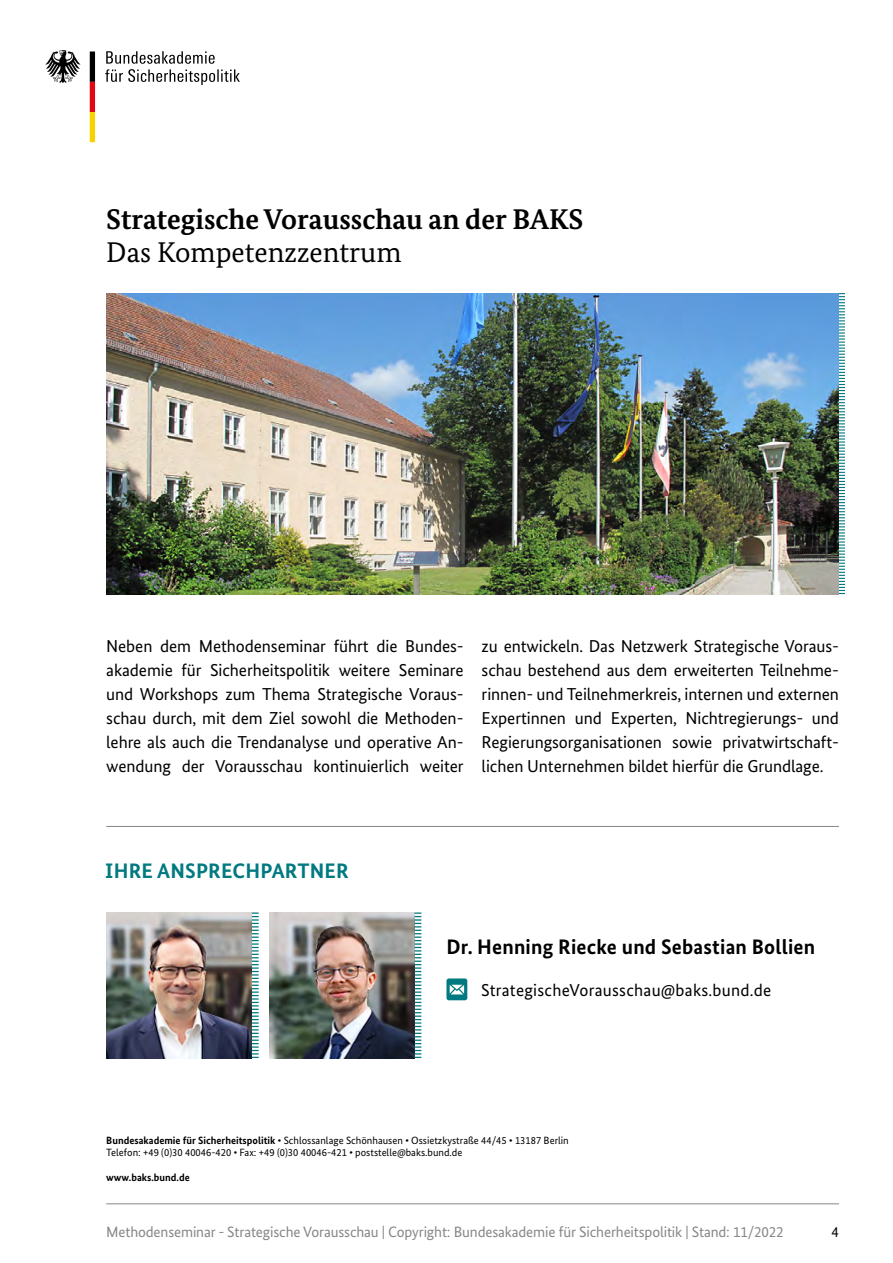
<style>
.page{position:relative;width:893px;height:1263px;background:#fff}
.page>*{position:absolute;margin:0;border:0;box-sizing:border-box;transform-origin:0 0}
.t1{font:700 28.5px "Bundes Serif";color:#000}
.t2{font:28.5px "Bundes Serif";color:#000}
.t3{font:700 21px "Bundes Sans";letter-spacing:.01em;color:#000}
.t4{font:700 21px "Bundes Sans";letter-spacing:.01em;color:#007a80}
.t5{font:17.25px/24px "Bundes Sans";letter-spacing:-.005em;color:#000}
.t6{font:17.25px "Bundes Sans";letter-spacing:.015em;color:#000}
.t7{font:15px "Bundes Sans";letter-spacing:-.01em;color:#878787}
.t8{font:15px "Bundes Sans";color:#000}
.t9{font:10.5px/12.6px "Bundes Sans";color:#000}
.t10{font:700 10.5px "Bundes Sans";color:#000}
.s1{font-weight:700}
.s2{font-family:"Bundes Serif";font-weight:700}
</style>
<div class="page">
<svg style="left:45px;top:50px;width:36px;height:33px"></svg>
<svg style="left:90px;top:52px;width:5px;height:90px"></svg>
<svg style="left:105px;top:51px;width:135px;height:34px"></svg>
<img style="left:106px;top:293px;width:733px;height:301px">
<hr style="left:106px;top:1203px;width:733px;height:1px;background:#878787">
<svg style="left:839px;top:293px;width:6px;height:301px"></svg>
<img style="left:269px;top:912px;width:145px;height:146px">
<img style="left:106px;top:912px;width:146px;height:146px">
<svg style="left:446px;top:978px;width:21px;height:22px"></svg>
<svg style="left:450px;top:985px;width:14px;height:9px"></svg>
<svg style="left:415px;top:912px;width:6px;height:146px"></svg>
<svg style="left:252px;top:912px;width:7px;height:146px"></svg>
<hr style="left:106px;top:826px;width:733px;height:1px;background:#878787">
<h1 class="t1" style="left:106px;top:202px;width:479px">Strategische Vorausschau an der BAKS</h1>
<h1 class="t2" style="left:106px;top:235px;width:297px">Das Kompetenzzentrum</h1>
<p class="t5" style="left:106px;top:634px;width:359px">Neben dem Methodenseminar führt die Bundes&shy;akademie für Sicherheitspolitik weitere Seminare und Workshops zum Thema Strategische Voraus&shy;schau durch, mit dem Ziel sowohl die Methoden&shy;lehre als auch die Trendanalyse und operative An&shy;wendung der Vorausschau kontinuierlich weiter</p>
<p class="t5" style="left:482px;top:634px;width:359px">zu entwickeln. Das Netzwerk Strategische Voraus&shy;schau bestehend aus dem erweiterten Teilnehme&shy;rinnen- und Teilnehmerkreis, internen und externen Expertinnen und Experten, Nichtregierungs- und Regierungsorganisationen sowie privatwirtschaft&shy;lichen Unternehmen bildet hierfür die Grundlage.</p>
<p class="t4" style="left:105px;top:858px;width:245px">IHRE ANSPRECHPARTNER</p>
<p class="t3" style="left:446px;top:934px;width:370px">Dr. Henning Riecke und Sebastian Bollien</p>
<p class="t6" style="left:481px;top:980px;width:292px">StrategischeVorausschau@baks.bund.de</p>
<p class="t9" style="left:106px;top:1133px;width:464px"><span class="s1">Bundesakademie für Sicherheitspolitik</span> <span class="s2">∙</span> Schlossanlage Schönhausen <span class="s2">•</span> Ossietzkystraße 44/45 <span class="s2">∙</span> 13187 Berlin<br>Telefon: +49 (0)30 40046-420 <span class="s2">•</span> Fax: +49 (0)30 40046-421 <span class="s2">∙</span> poststelle@baks.bund.de</p>
<p class="t10" style="left:106px;top:1171px;width:85px">www.baks.bund.de</p>
<p class="t7" style="left:106px;top:1223px;width:679px">Methodenseminar - Strategische Vorausschau | Copyright: Bundesakademie für Sicherheitspolitik | Stand: 11/2022</p>
<p class="t8" style="left:831px;top:1223px;width:9px">4</p>
</div>
